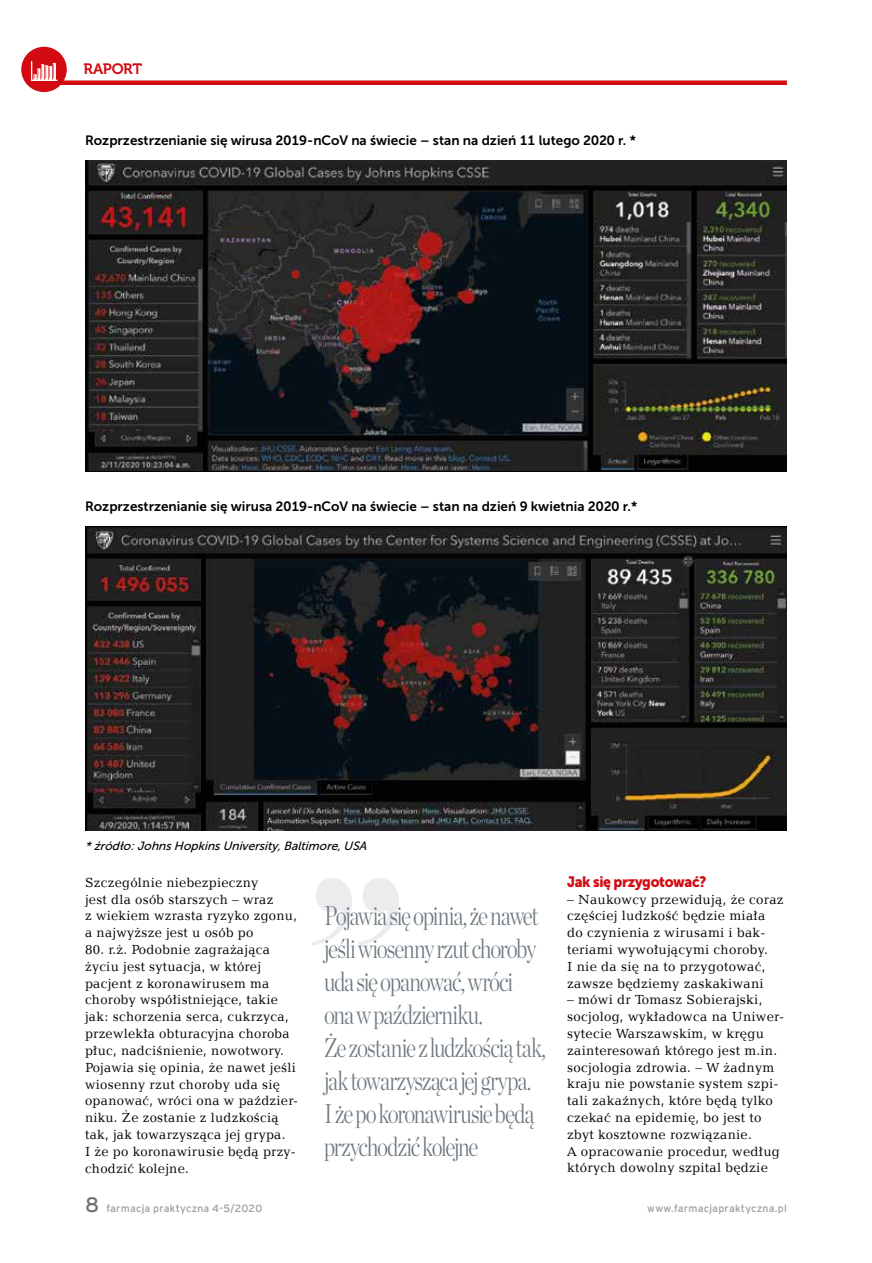
<style>
.page{position:relative;width:872px;height:1263px;background:#fff}
.page>*{position:absolute;margin:0;border:0;box-sizing:border-box;transform-origin:0 0}
.t1{font:italic 212.7px "Bauer Bodni Blk EU";color:#ececee}
.t2{font:300 27px/33px "Chronicle Disp Cond";letter-spacing:-.045em;color:#6c787f;scale:.92 1}
.t3{font:21px "Interstate PL";color:#706f6f}
.t4{font:15px "Museo Sans 900";letter-spacing:-.025em;color:#d20a11;scale:.93 1}
.t5{font:15px "Museo 700";letter-spacing:-.02em;color:#d20a11}
.t6{font:13.5px/16.8px "Candida EU";letter-spacing:.02em;color:#000}
.t7{font:13.5px "Museo Sans 700";color:#000}
.t8{font:italic 12px "Museo Sans 500";color:#000}
.t9{font:10.5px "Interstate PL";letter-spacing:.02em;color:#9d9d9c}
</style>
<div class="page">
<div style="left:21px;top:47px;width:46px;height:45px;background:#d20a11;border-radius:50%"></div>
<div style="left:60px;top:80px;width:727px;height:5px;background:#d20a11"></div>
<svg style="left:31px;top:61px;width:26px;height:20px"></svg>
<img style="left:85px;top:161px;width:702px;height:310px">
<img style="left:85px;top:526px;width:702px;height:304px">
<p class="t5" style="left:84px;top:60px;width:60px">RAPORT</p>
<p class="t7" style="left:85px;top:133px;width:552px">Rozprzestrzenianie się wirusa 2019-nCoV na świecie – stan na dzień 11 lutego 2020 r. *</p>
<p class="t7" style="left:85px;top:499px;width:554px">Rozprzestrzenianie się wirusa 2019-nCoV na świecie – stan na dzień 9 kwietnia 2020 r.*</p>
<p class="t8" style="left:85px;top:839px;width:286px">*źródło:JohnsHopkinsUniversity,Baltimore,USA</p>
<p class="t6" style="left:85px;top:873px;width:213px">Szczególnie niebezpieczny<br>jest dla osób starszych – wraz<br>z wiekiem wzrasta ryzyko zgonu, a najwyższe jest u osób po</p>
<p class="t6" style="left:85px;top:941px;width:215px">80. r.ż. Podobnie zagrażająca życiu jest sytuacja, w której pacjent z koronawirusem ma choroby współistniejące, takie jak: schorzenia serca, cukrzyca, przewlekła obturacyjna choroba płuc, nadciśnienie, nowotwory.<br>Pojawia się opinia, że nawet jeśli wiosenny rzut choroby uda się opanować, wróci ona w paździer&shy;niku. Że zostanie z ludzkością tak, jak towarzysząca jej grypa.<br>I że po koronawirusie będą przy&shy;chodzić kolejne.</p>
<h1 class="t1" style="left:293px;top:819px;width:107px">”</h1>
<h2 class="t2" style="left:324px;top:897px;width:243px">Pojawia się opinia, że nawet jeśli wiosenny rzut choroby uda się opanować, wróci ona w październiku.<br>Że zostanie z ludzkością tak, jak towarzysząca jej grypa.<br>I że po koronawirusie będą przychodzić kolejne</h2>
<p class="t4" style="left:567px;top:873px;width:151px">Jak się przygotować?</p>
<p class="t6" style="left:567px;top:890px;width:218px">– Naukowcy przewidują, że coraz częściej ludzkość będzie miała do czynienia z wirusami i bak&shy;teriami wywołującymi choroby.<br>I nie da się na to przygotować, zawsze będziemy zaskakiwani</p>
<p class="t6" style="left:567px;top:991px;width:218px">– mówi dr Tomasz Sobierajski, socjolog, wykładowca na Uniwer&shy;sytecie Warszawskim, w kręgu zainteresowań którego jest m.in. socjologia zdrowia. – W żadnym kraju nie powstanie system szpi&shy;tali zakaźnych, które będą tylko czekać na epidemię, bo jest to zbyt kosztowne rozwiązanie.<br>A opracowanie procedur, według których dowolny szpital będzie</p>
<h3 class="t3" style="left:85px;top:1192px;width:16px">8</h3>
<p class="t9" style="left:106px;top:1202px;width:157px">farmacja praktyczna 4-5/2020</p>
<p class="t9" style="left:647px;top:1202px;width:141px">www.farmacjapraktyczna.pl</p>
</div>
